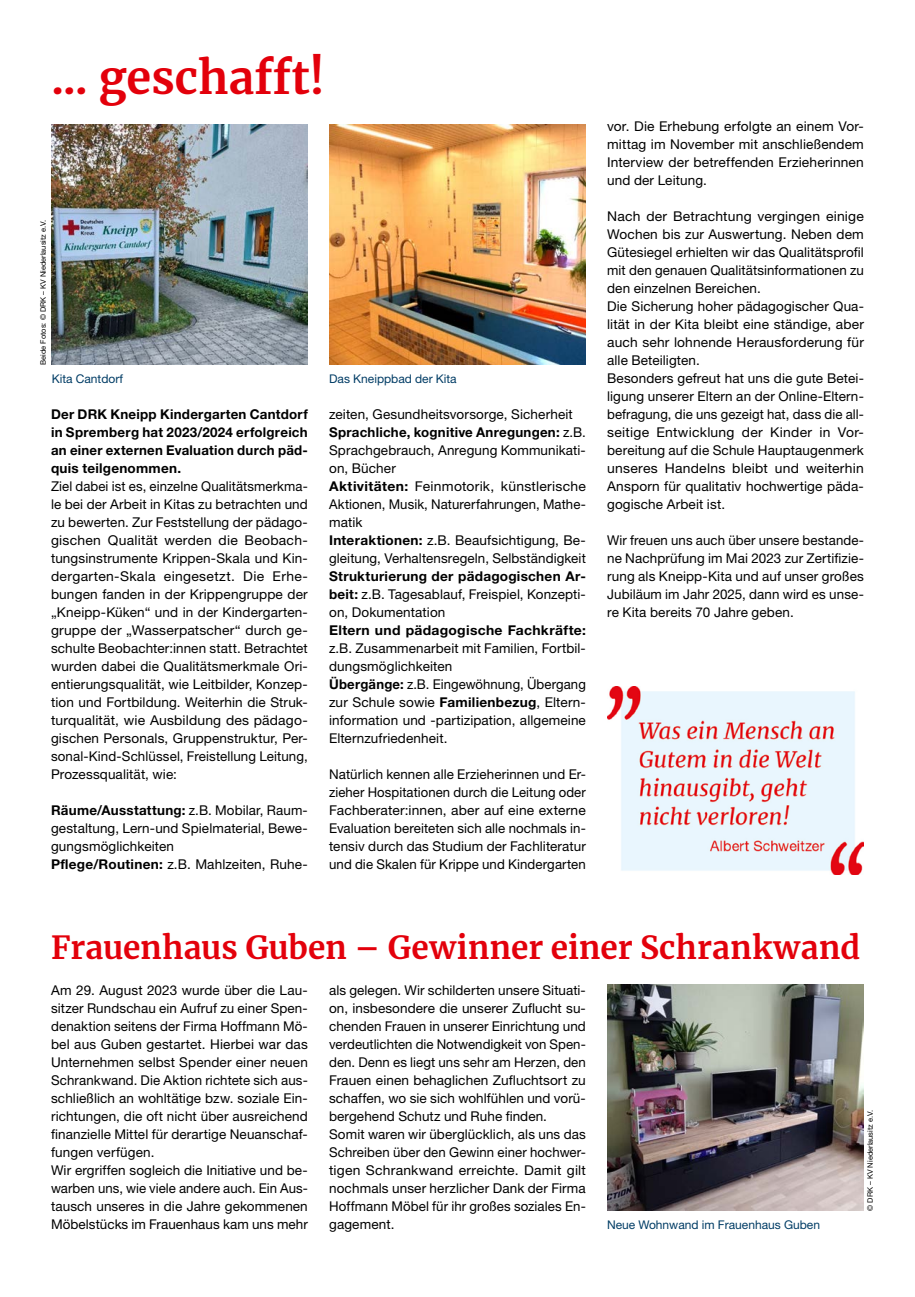
<style>
.page{position:relative;width:915px;height:1297px;background:#fff}
.page>*{position:absolute;margin:0;border:0;box-sizing:border-box;transform-origin:0 0}
.MGB_Headline{font:700 45px "Merriweather";letter-spacing:.005em;color:#e3000b}
.MGB_Headline_23{font:700 31.5px "Merriweather";letter-spacing:.005em;color:#e3000b}
.MGB_Copy{font:13.5px/18px "Helvetica Neue LT Pro";letter-spacing:.01em;color:#000;text-align:justify}
.MGB_Copy_bold{font:700 13.5px/18px "Helvetica Neue LT Pro";letter-spacing:.02em;color:#000;text-align:justify}
.MGB_BU{font:12px "Helvetica Neue LT Pro";color:#003c65}
.MGB_Fotocredits{font:7.5px "Helvetica Neue LT Pro";color:#000}
.s1{font-weight:700}
</style>
<div class="page">
<img style="left:607px;top:985px;width:256px;height:226px">
<img style="left:51px;top:124px;width:257px;height:241px">
<img style="left:329px;top:124px;width:256px;height:241px">
<img style="left:607px;top:686px;width:256px;height:189px">
<p class="MGB_Headline" style="left:51px;top:46px;width:275px">... geschafft!</p>
<p class="MGB_Fotocredits" style="left:39px;top:365px;width:146px;rotate:-90deg">Beide Fotos: © DRK – KV Niederlausitz e.V.</p>
<p class="MGB_BU" style="left:52px;top:371px;width:73px">Kita Cantdorf</p>
<p class="MGB_BU" style="left:329px;top:371px;width:129px">Das Kneippbad der Kita</p>
<p class="MGB_Copy" style="left:329px;top:404px;width:245px">zeiten, Gesundheitsvorsorge, Sicherheit</p>
<p class="MGB_Copy" style="left:329px;top:422px;width:258px"><span class="s1">Sprachliche, kognitive Anregungen:</span> z.B.<br>Sprachgebrauch, Anregung Kommunikati&shy;on, Bücher</p>
<p class="MGB_Copy" style="left:329px;top:476px;width:258px"><span class="s1">Aktivitäten:</span> Feinmotorik, künstlerische Aktionen, Musik, Naturerfahrungen, Mathe&shy;matik</p>
<p class="MGB_Copy" style="left:329px;top:530px;width:258px"><span class="s1">Interaktionen:</span> z.B. Beaufsichtigung, Be&shy;gleitung, Verhaltensregeln, Selbständigkeit</p>
<p class="MGB_Copy" style="left:329px;top:566px;width:258px"><span class="s1">Strukturierung der pädagogischen Ar&shy;beit:</span> z.B. Tagesablauf, Freispiel, Konzepti&shy;on, Dokumentation</p>
<p class="MGB_Copy" style="left:329px;top:620px;width:258px"><span class="s1">Eltern und pädagogische Fachkräfte: </span>z.B. Zusammenarbeit mit Familien, Fortbil&shy;dungsmöglichkeiten</p>
<p class="MGB_Copy" style="left:329px;top:674px;width:258px"><span class="s1">Übergänge:</span> z.B. Eingewöhnung, Übergang zur Schule sowie <span class="s1">Familienbezug</span>, Eltern&shy;information und -partizipation, allgemeine Elternzufriedenheit.</p>
<p class="MGB_Copy" style="left:329px;top:764px;width:258px">Natürlich kennen alle Erzieherinnen und Er&shy;zieher Hospitationen durch die Leitung oder Fachberater:innen, aber auf eine externe Evaluation bereiteten sich alle nochmals in&shy;tensiv durch das Studium der Fachliteratur und die Skalen für Krippe und Kindergarten</p>
<p class="MGB_Copy_bold" style="left:51px;top:404px;width:258px">Der DRK Kneipp Kindergarten Cantdorf in Spremberg hat 2023/2024 erfolgreich an einer externen Evaluation durch päd&shy;quis teilgenommen.</p>
<p class="MGB_Copy" style="left:51px;top:476px;width:258px">Ziel dabei ist es, einzelne Qualitätsmerkma&shy;le bei der Arbeit in Kitas zu betrachten und zu bewerten. Zur Feststellung der pädago&shy;gischen Qualität werden die Beobach&shy;tungsinstrumente Krippen-Skala und Kin&shy;dergarten-Skala eingesetzt. Die Erhe&shy;bungen fanden in der Krippengruppe der „Kneipp-Küken“ und in der Kindergarten&shy;gruppe der „Wasserpatscher“ durch ge&shy;schulte Beobachter:innen statt. Betrachtet wurden dabei die Qualitätsmerkmale Ori&shy;entierungsqualität, wie Leitbilder, Konzep&shy;tion und Fortbildung. Weiterhin die Struk&shy;turqualität, wie Ausbildung des pädago&shy;gischen Personals, Gruppenstruktur, Per&shy;sonal-Kind-Schlüssel, Freistellung Leitung, Prozessqualität, wie:</p>
<p class="MGB_Copy" style="left:51px;top:800px;width:258px"><span class="s1">Räume/Ausstattung:</span> z.B. Mobilar, Raum&shy;gestaltung, Lern-und Spielmaterial, Bewe&shy;gungsmöglichkeiten</p>
<p class="MGB_Copy" style="left:51px;top:854px;width:258px"><span class="s1">Pflege/Routinen:</span> z.B. Mahlzeiten, Ruhe-</p>
<p class="MGB_Copy" style="left:607px;top:116px;width:258px">vor. Die Erhebung erfolgte an einem Vor&shy;mittag im November mit anschließendem Interview der betreffenden Erzieherinnen und der Leitung.</p>
<p class="MGB_Copy" style="left:607px;top:206px;width:258px">Nach der Betrachtung vergingen einige Wochen bis zur Auswertung. Neben dem Gütesiegel erhielten wir das Qualitätsprofil mit den genauen Qualitätsinformationen zu den einzelnen Bereichen.</p>
<p class="MGB_Copy" style="left:607px;top:296px;width:258px">Die Sicherung hoher pädagogischer Qua&shy;lität in der Kita bleibt eine ständige, aber auch sehr lohnende Herausforderung für alle Beteiligten.</p>
<p class="MGB_Copy" style="left:607px;top:368px;width:258px">Besonders gefreut hat uns die gute Betei&shy;ligung unserer Eltern an der Online-Eltern&shy;befragung, die uns gezeigt hat, dass die all&shy;seitige Entwicklung der Kinder in Vor&shy;bereitung auf die Schule Hauptaugenmerk unseres Handelns bleibt und weiterhin Ansporn für qualitativ hochwertige päda&shy;gogische Arbeit ist.</p>
<p class="MGB_Copy" style="left:607px;top:530px;width:258px">Wir freuen uns auch über unsere bestande&shy;ne Nachprüfung im Mai 2023 zur Zertifizie&shy;rung als Kneipp-Kita und auf unser großes Jubiläum im Jahr 2025, dann wird es unse&shy;re Kita bereits 70 Jahre geben.</p>
<p class="MGB_Headline_23" style="left:51px;top:925px;width:810px">Frauenhaus Guben – Gewinner einer Schrankwand</p>
<p class="MGB_Copy" style="left:51px;top:980px;width:258px">Am 29. August 2023 wurde über die Lau&shy;sitzer Rundschau ein Aufruf zu einer Spen&shy;denaktion seitens der Firma Hoffmann Mö&shy;bel aus Guben gestartet. Hierbei war das Unternehmen selbst Spender einer neuen Schrankwand. Die Aktion richtete sich aus&shy;schließlich an wohltätige bzw. soziale Ein&shy;richtungen, die oft nicht über ausreichend finanzielle Mittel für derartige Neuanschaf&shy;fungen verfügen.</p>
<p class="MGB_Copy" style="left:51px;top:1160px;width:258px">Wir ergriffen sogleich die Initiative und be&shy;warben uns, wie viele andere auch. Ein Aus&shy;tausch unseres in die Jahre gekommenen Möbelstücks im Frauenhaus kam uns mehr</p>
<p class="MGB_Copy" style="left:329px;top:980px;width:258px">als gelegen. Wir schilderten unsere Situati&shy;on, insbesondere die unserer Zuflucht su&shy;chenden Frauen in unserer Einrichtung und verdeutlichten die Notwendigkeit von Spen&shy;den. Denn es liegt uns sehr am Herzen, den Frauen einen behaglichen Zufluchtsort zu schaffen, wo sie sich wohlfühlen und vorü&shy;bergehend Schutz und Ruhe finden.</p>
<p class="MGB_Copy" style="left:329px;top:1124px;width:258px">Somit waren wir überglücklich, als uns das Schreiben über den Gewinn einer hochwer&shy;tigen Schrankwand erreichte. Damit gilt nochmals unser herzlicher Dank der Firma Hoffmann Möbel für ihr großes soziales En&shy;gagement.</p>
<p class="MGB_BU" style="left:607px;top:1217px;width:214px">Neue Wohnwand im Frauenhaus Guben</p>
<p class="MGB_Fotocredits" style="left:865px;top:1211px;width:102px;rotate:-90deg">© DRK – KV Niederlausitz e.V.</p>
</div>
